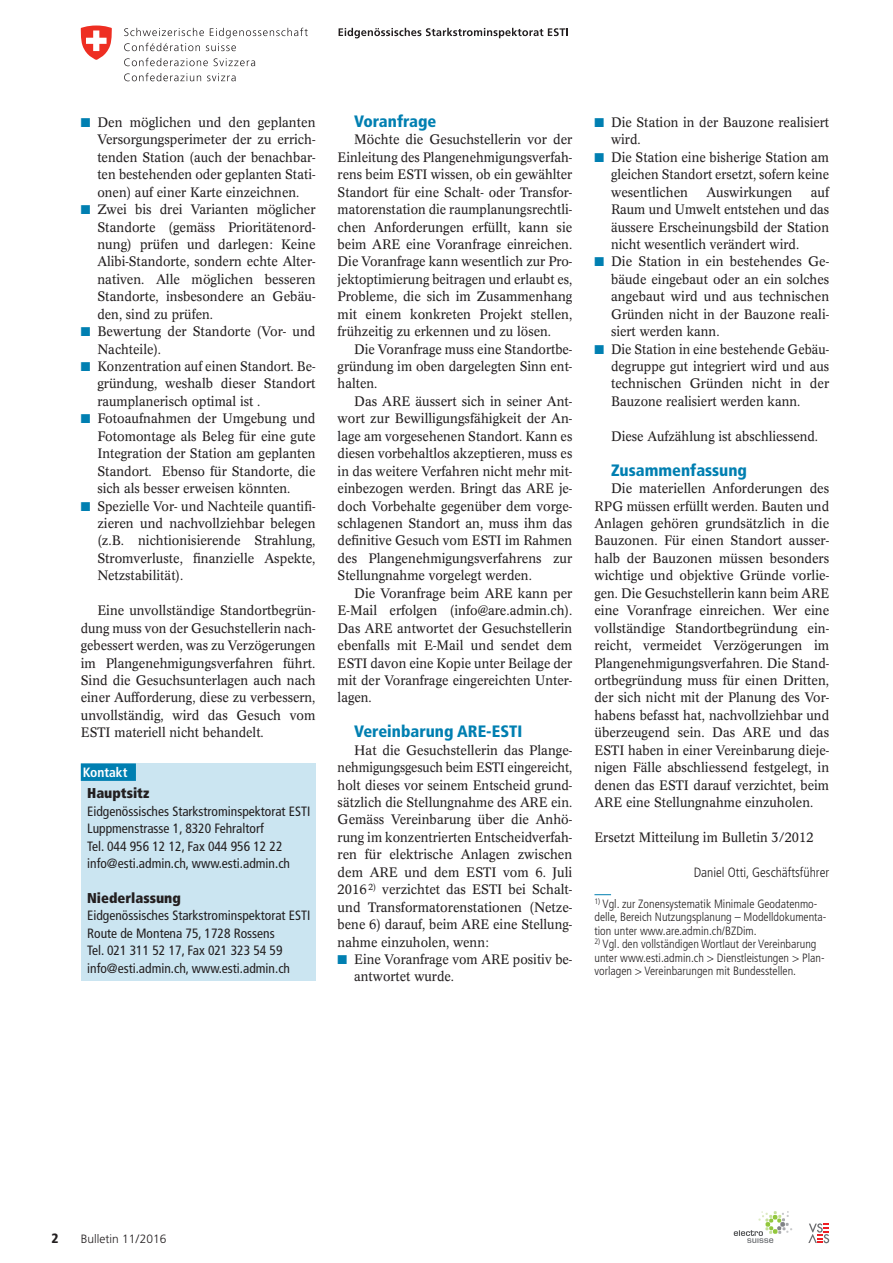
<style>
.page{position:relative;width:893px;height:1263px;background:#fff}
.page>*{position:absolute;margin:0;border:0;box-sizing:border-box;transform-origin:0 0}
.t1{font:900 condensed 16.5px "Frutiger LT Std";color:#007fb1}
.t2{font:900 condensed 14.25px "Frutiger LT Std";color:#231f20}
.t3{font:13.5px/17.4px "Concorde BQ";color:#231f20;text-align:justify;scale:.96 1}
.t4{font:13.5px/17.4px "Concorde BQ";color:#231f20;text-align:justify;scale:.95 1}
.t5{font:condensed 13.5px/17.4px "Frutiger LT Std";color:#231f20}
.t6{font:13.5px/17.4px "Concorde BQ";color:#231f20;text-align:justify;scale:.94 1}
.t7{font:300 condensed 13.5px "Frutiger LT Std";color:#231f20}
.t8{font:700 condensed 13.5px "Frutiger LT Std";color:#fff}
.t9{font:900 condensed 13.5px "Frutiger LT Std";color:#231f20}
.t10{font:300 condensed 12px/13.5px "Frutiger LT Std";color:#231f20}
.t11{font:300 12px "Frutiger LT Std";color:#231f20}
.s1{color:#007fb1}
</style>
<div class="page">
<svg style="left:124px;top:28px;width:184px;height:23px"></svg>
<svg style="left:124px;top:58px;width:84px;height:8px"></svg>
<svg style="left:214px;top:58px;width:41px;height:8px"></svg>
<svg style="left:124px;top:73px;width:77px;height:8px"></svg>
<svg style="left:207px;top:73px;width:29px;height:8px"></svg>
<svg style="left:81px;top:26px;width:31px;height:34px"></svg>
<svg style="left:339px;top:28px;width:229px;height:10px"></svg>
<svg style="left:808px;top:1223px;width:21px;height:20px"></svg>
<svg style="left:734px;top:1211px;width:58px;height:32px"></svg>
<svg style="left:594px;top:894px;width:17px;height:1px"></svg>
<div style="left:81px;top:763px;width:234px;height:218px;background:#cbe5f1"></div>
<div style="left:81px;top:763px;width:55px;height:18px;background:#007fb1"></div>
<p class="t3" style="left:97px;top:114px;width:229px;text-indent:-17px"><span class="s1">■</span> Den möglichen und den geplanten Versorgungsperimeter der zu errich&shy;tenden Station (auch der benachbar&shy;ten bestehenden oder geplanten Stati&shy;onen) auf einer Karte einzeichnen.</p>
<p class="t3" style="left:97px;top:201px;width:229px;text-indent:-17px"><span class="s1">■</span> Zwei bis drei Varianten möglicher Standorte (gemäss Prioritätenord&shy;nung) prüfen und darlegen: Keine Alibi-Standorte, sondern echte Alter&shy;nativen. Alle möglichen besseren Standorte, insbesondere an Gebäu&shy;den, sind zu prüfen.</p>
<p class="t3" style="left:97px;top:323px;width:229px;text-indent:-17px"><span class="s1">■</span> Bewertung der Standorte (Vor- und<br>Nachteile).</p>
<p class="t6" style="left:97px;top:358px;width:234px;text-indent:-17px"><span class="s1">■</span> Konzentration auf einen Standort. Be&shy;gründung, weshalb dieser Standort raumplanerisch optimal ist .</p>
<p class="t3" style="left:97px;top:410px;width:229px;text-indent:-17px"><span class="s1">■</span> Fotoaufnahmen der Umgebung und Fotomontage als Beleg für eine gute Integration der Station am geplanten Standort. Ebenso für Standorte, die sich als besser erweisen könnten.</p>
<p class="t4" style="left:97px;top:497px;width:231px;text-indent:-17px"><span class="s1">■</span> Spezielle Vor- und Nachteile quantifi&shy;zieren und nachvollziehbar belegen (z.B. nichtionisierende Strahlung, Stromverluste, finanzielle Aspekte, Netzstabilität).</p>
<p class="t3" style="left:81px;top:602px;width:246px;text-indent:17px">Eine unvollständige Standortbegrün&shy;dung muss von der Gesuchstellerin nach&shy;gebessert werden, was zu Verzögerungen im Plangenehmigungsverfahren führt.<br>Sind die Gesuchsunterlagen auch nach einer Aufforderung, diese zu verbessern, unvollständig, wird das Gesuch vom ESTI materiell nicht behandelt.</p>
<p class="t8" style="left:83px;top:765px;width:46px">Kontakt</p>
<p class="t2" style="left:87px;top:784px;width:64px">Hauptsitz</p>
<p class="t5" style="left:87px;top:802px;width:225px">Eidgenössisches Starkstrominspektorat ESTI Luppmenstrasse 1, 8320 Fehraltorf<br>Tel. 044 956 12 12, Fax 044 956 12 22 info@esti.admin.ch, www.esti.admin.ch</p>
<p class="t2" style="left:87px;top:889px;width:95px">Niederlassung</p>
<p class="t5" style="left:87px;top:907px;width:225px">Eidgenössisches Starkstrominspektorat ESTI Route de Montena 75, 1728 Rossens<br>Tel. 021 311 52 17, Fax 021 323 54 59 info@esti.admin.ch, www.esti.admin.ch</p>
<p class="t1" style="left:354px;top:111px;width:84px">Voranfrage</p>
<p class="t3" style="left:338px;top:131px;width:246px;text-indent:17px">Möchte die Gesuchstellerin vor der Einleitung des Plangenehmigungsverfah&shy;rens beim ESTI wissen, ob ein gewählter Standort für eine Schalt- oder Transfor&shy;matorenstation die raumplanungsrechtli&shy;chen Anforderungen erfüllt, kann sie beim ARE eine Voranfrage einreichen.<br>Die Voranfrage kann wesentlich zur Pro&shy;jektoptimierung beitragen und erlaubt es, Probleme, die sich im Zusammenhang mit einem konkreten Projekt stellen, frühzeitig zu erkennen und zu lösen.</p>
<p class="t4" style="left:338px;top:340px;width:249px;text-indent:17px">Die Voranfrage muss eine Standortbe&shy;gründung im oben dargelegten Sinn ent&shy;halten.</p>
<p class="t3" style="left:338px;top:393px;width:246px;text-indent:17px">Das ARE äussert sich in seiner Ant&shy;wort zur Bewilligungsfähigkeit der An&shy;lage am vorgesehenen Standort. Kann es diesen vorbehaltlos akzeptieren, muss es in das weitere Verfahren nicht mehr mit&shy;einbezogen werden. Bringt das ARE je&shy;doch Vorbehalte gegenüber dem vorge&shy;schlagenen Standort an, muss ihm das definitive Gesuch vom ESTI im Rahmen des Plangenehmigungsverfahrens zur Stellungnahme vorgelegt werden.</p>
<p class="t3" style="left:338px;top:584px;width:246px;text-indent:17px">Die Voranfrage beim ARE kann per E-Mail erfolgen (info@are.admin.ch).<br>Das ARE antwortet der Gesuchstellerin ebenfalls mit E-Mail und sendet dem ESTI davon eine Kopie unter Beilage der mit der Voranfrage eingereichten Unter&shy;lagen.</p>
<p class="t1" style="left:354px;top:722px;width:170px">Vereinbarung ARE-ESTI</p>
<p class="t3" style="left:338px;top:741px;width:246px;text-indent:17px">Hat die Gesuchstellerin das Plange&shy;nehmigungsgesuch beim ESTI eingereicht, holt dieses vor seinem Entscheid grund&shy;sätzlich die Stellungnahme des ARE ein.<br>Gemäss Vereinbarung über die Anhö&shy;rung im konzentrierten Entscheidverfah&shy;ren für elektrische Anlagen zwischen dem ARE und dem ESTI vom 6. Juli 2016 <sup>2)</sup> verzichtet das ESTI bei Schalt&shy;und Transformatorenstationen (Netze&shy;bene 6) darauf, beim ARE eine Stellung&shy;nahme einzuholen, wenn:</p>
<p class="t4" style="left:354px;top:951px;width:231px;text-indent:-17px"><span class="s1">■</span> Eine Voranfrage vom ARE positiv be&shy;antwortet wurde.</p>
<p class="t4" style="left:611px;top:114px;width:231px;text-indent:-17px"><span class="s1">■</span> Die Station in der Bauzone realisiert wird.</p>
<p class="t4" style="left:611px;top:148px;width:231px;text-indent:-17px"><span class="s1">■</span> Die Station eine bisherige Station am gleichen Standort ersetzt, sofern keine wesentlichen</p>
<p class="t3" style="left:611px;top:183px;width:229px;text-indent:200px">auf Raum und Umwelt entstehen und das äussere Erscheinungsbild der Station nicht wesentlich verändert wird.</p>
<p class="t3" style="left:611px;top:253px;width:229px;text-indent:-17px"><span class="s1">■</span> Die Station in ein bestehendes Ge&shy;bäude eingebaut oder an ein solches angebaut wird und aus technischen Gründen nicht in der Bauzone reali&shy;siert werden kann.</p>
<p class="t6" style="left:611px;top:340px;width:234px;text-indent:-17px"><span class="s1">■</span> Die Station in eine bestehende Gebäu&shy;degruppe gut integriert wird und aus technischen Gründen nicht in der Bauzone realisiert werden kann.</p>
<p class="t4" style="left:611px;top:427px;width:220px">Diese Aufzählung ist abschliessend.</p>
<p class="t1" style="left:611px;top:460px;width:138px">Zusammenfassung</p>
<p class="t3" style="left:594px;top:480px;width:246px;text-indent:17px">Die materiellen Anforderungen des RPG müssen erfüllt werden. Bauten und Anlagen gehören grundsätzlich in die Bauzonen. Für einen Standort ausser&shy;halb der Bauzonen müssen besonders wichtige und objektive Gründe vorlie&shy;gen. Die Gesuchstellerin kann beim ARE eine Voranfrage einreichen. Wer eine vollständige Standortbegründung ein&shy;reicht, vermeidet Verzögerungen im Plangenehmigungsverfahren. Die Stand&shy;ortbegründung muss für einen Dritten, der sich nicht mit der Planung des Vor&shy;habens befasst hat, nachvollziehbar und überzeugend sein. Das ARE und das ESTI haben in einer Vereinbarung dieje&shy;nigen Fälle abschliessend festgelegt, in denen das ESTI darauf verzichtet, beim ARE eine Stellungnahme einzuholen.</p>
<p class="t4" style="left:594px;top:829px;width:232px">Ersetzt Mitteilung im Bulletin 3/2012</p>
<p class="t7" style="left:694px;top:864px;width:137px">Daniel Otti, Geschäftsführer</p>
<p class="t10" style="left:594px;top:897px;width:234px"><sup>1)</sup> Vgl. zur Zonensystematik Minimale Geodatenmo&shy;delle, Bereich Nutzungsplanung – Modelldokumenta&shy;tion unter www.are.admin.ch/BZDim.</p>
<p class="t10" style="left:594px;top:937px;width:232px"><sup>2)</sup> Vgl. den vollständigen Wortlaut der Vereinbarung unter www.esti.admin.ch &gt; Dienstleistungen &gt; Plan&shy;vorlagen &gt; Vereinbarungen mit Bundesstellen.</p>
<p class="t3" style="left:706px;top:183px;width:91px">Auswirkungen</p>
<p class="t9" style="left:52px;top:1230px;width:9px">2</p>
<p class="t11" style="left:81px;top:1232px;width:87px">Bulletin 11/2016</p>
</div>
